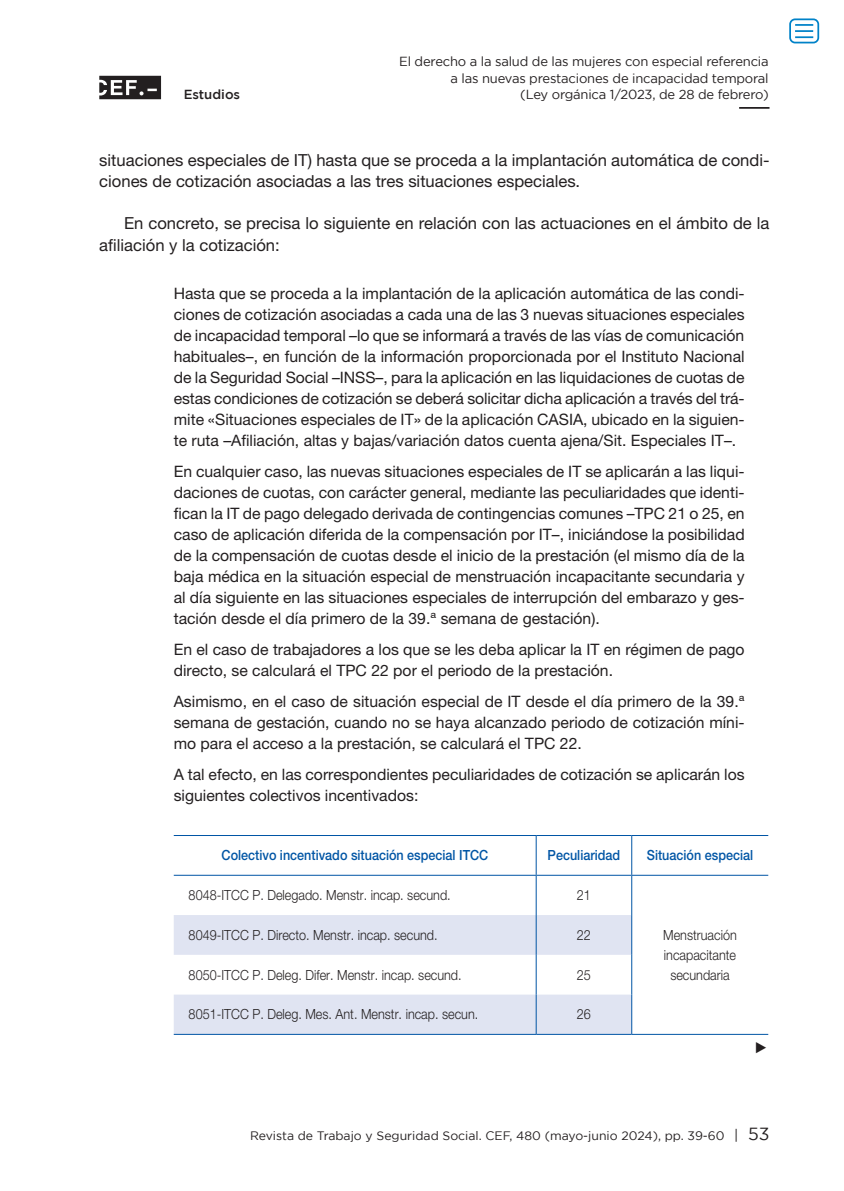
<style>
.page{position:relative;width:844px;height:1191px;background:#fff}
.page>*{position:absolute;margin:0;border:0;box-sizing:border-box;transform-origin:0 0}
.texto_normal__espaci{font:16.62px/21.3px "Helvetica Neue LT Std";color:#231f20}
.texto_normal{font:16.62px/21.9px "Helvetica Neue LT Std";color:#231f20}
.Entrecomillado{font:15.75px/21px "Helvetica Neue LT Std";color:#231f20;text-align:justify}
.Tablas_y_gráficos{font:15.75px "Arial";color:#231f20;scale:.9 1}
.Tablas_y_gráficos-2{font:300 14px/20.1px "Helvetica Neue LT Std";color:#231f20;text-align:center;scale:.9 1}
.Tablas_y_gráficos-3{font:500 14px "Helvetica Neue LT Std";color:#0155a5;scale:.9 1}
.t1{font:13.12px/16.6px "Gotham";letter-spacing:-.015em;color:#231f20;text-align:right}
.t2{font:500 13.12px "Gotham";color:#231f20}
.t3{font:12.25px "Gotham";color:#231f20}
.s1{font-size:14px}
.s2{font-size:17.5px}
</style>
<div class="page">
<svg style="left:99px;top:76px;width:62px;height:23px"></svg>
<hr style="left:739px;top:107px;width:30px;height:2px;background:#231f20">
<svg style="left:174px;top:915px;width:457px;height:119px;fill:#e0e4f2"></svg>
<hr style="left:174px;top:835px;width:362px;height:1px;background:#0155a5">
<hr style="left:536px;top:835px;width:95px;height:1px;background:#0155a5">
<hr style="left:535px;top:836px;width:1px;height:39px;background:#0155a5">
<hr style="left:631px;top:835px;width:137px;height:1px;background:#0155a5">
<hr style="left:631px;top:836px;width:1px;height:39px;background:#0155a5">
<hr style="left:174px;top:875px;width:362px;height:1px;background:#0155a5">
<hr style="left:536px;top:875px;width:95px;height:1px;background:#0155a5">
<hr style="left:535px;top:875px;width:1px;height:40px;background:#0155a5">
<hr style="left:631px;top:875px;width:137px;height:1px;background:#0155a5">
<hr style="left:631px;top:875px;width:1px;height:40px;background:#0155a5">
<hr style="left:535px;top:915px;width:1px;height:39px;background:#0155a5">
<hr style="left:631px;top:915px;width:1px;height:39px;background:#0155a5">
<hr style="left:535px;top:954px;width:1px;height:40px;background:#0155a5">
<hr style="left:631px;top:954px;width:1px;height:40px;background:#0155a5">
<hr style="left:535px;top:994px;width:1px;height:40px;background:#0155a5">
<hr style="left:631px;top:994px;width:1px;height:40px;background:#0155a5">
<hr style="left:174px;top:1034px;width:362px;height:1px;background:#0155a5">
<hr style="left:536px;top:1034px;width:95px;height:1px;background:#0155a5">
<hr style="left:631px;top:1034px;width:137px;height:1px;background:#0155a5">
<div style="left:789px;top:18px;width:30px;height:25px;border:2px solid #0082c8;border-radius:5px"></div>
<svg style="left:795px;top:24px;width:18px;height:14px"></svg>
<p class="t2" style="left:184px;top:87px;width:58px">Estudios</p>
<p class="t1" style="left:399px;top:53px;width:371px">El derecho a la salud de las mujeres con especial referencia a las nuevas prestaciones de incapacidad temporal<br>(Ley orgánica 1/2023, de 28 de febrero)</p>
<p class="texto_normal__espaci" style="left:99px;top:149px;width:671px">situaciones especiales de IT) hasta que se proceda a la implantación automática de condi&shy;ciones de cotización asociadas a las tres situaciones especiales.</p>
<p class="texto_normal" style="left:99px;top:212px;width:671px;text-indent:25px">En concreto, se precisa lo siguiente en relación con las actuaciones en el ámbito de la afiliación y la cotización:</p>
<p class="Entrecomillado" style="left:174px;top:282px;width:572px">Hasta que se proceda a la implantación de la aplicación automática de las condi&shy;ciones de cotización asociadas a cada una de las 3 nuevas situaciones especiales de incapacidad temporal –lo que se informará a través de las vías de comunicación habituales–, en función de la información proporcionada por el Instituto Nacional de la Seguridad Social –INSS–, para la aplicación en las liquidaciones de cuotas de estas condiciones de cotización se deberá solicitar dicha aplicación a través del trá&shy;mite «Situaciones especiales de IT» de la aplicación CASIA, ubicado en la siguien&shy;te ruta –Afiliación, altas y bajas/variación datos cuenta ajena/Sit. Especiales IT–.</p>
<p class="Entrecomillado" style="left:174px;top:460px;width:572px">En cualquier caso, las nuevas situaciones especiales de IT se aplicarán a las liqui&shy;daciones de cuotas, con carácter general, mediante las peculiaridades que identi&shy;fican la IT de pago delegado derivada de contingencias comunes –TPC 21 o 25, en caso de aplicación diferida de la compensación por IT–, iniciándose la posibilidad de la compensación de cuotas desde el inicio de la prestación (el mismo día de la baja médica en la situación especial de menstruación incapacitante secundaria y al día siguiente en las situaciones especiales de interrupción del embarazo y ges&shy;tación desde el día primero de la 39.ª semana de gestación).</p>
<p class="Entrecomillado" style="left:174px;top:638px;width:572px">En el caso de trabajadores a los que se les deba aplicar la IT en régimen de pago directo, se calculará el TPC 22 por el periodo de la prestación.</p>
<p class="Entrecomillado" style="left:174px;top:690px;width:572px">Asimismo, en el caso de situación especial de IT desde el día primero de la 39.ª semana de gestación, cuando no se haya alcanzado periodo de cotización míni&shy;mo para el acceso a la prestación, se calculará el TPC 22.</p>
<p class="Entrecomillado" style="left:174px;top:763px;width:572px">A tal efecto, en las correspondientes peculiaridades de cotización se aplicarán los siguientes colectivos incentivados:</p>
<p class="Tablas_y_gráficos-3" style="left:221px;top:847px;width:298px">Colectivo incentivado situación especial ITCC</p>
<p class="Tablas_y_gráficos-3" style="left:547px;top:847px;width:82px">Peculiaridad</p>
<p class="Tablas_y_gráficos-3" style="left:646px;top:847px;width:120px">Situación especial</p>
<p class="Tablas_y_gráficos-2" style="left:189px;top:884px;width:292px">8048-ITCC P. Delegado. Menstr. incap. secund.</p>
<p class="Tablas_y_gráficos-2" style="left:576px;top:884px;width:17px">21</p>
<p class="Tablas_y_gráficos-2" style="left:663px;top:924px;width:83px">Menstruación incapacitante secundaria</p>
<p class="Tablas_y_gráficos-2" style="left:189px;top:924px;width:278px">8049-ITCC P. Directo. Menstr. incap. secund.</p>
<p class="Tablas_y_gráficos-2" style="left:576px;top:924px;width:17px">22</p>
<p class="Tablas_y_gráficos-2" style="left:189px;top:964px;width:305px">8050-ITCC P. Deleg. Difer. Menstr. incap. secund.</p>
<p class="Tablas_y_gráficos-2" style="left:576px;top:964px;width:17px">25</p>
<p class="Tablas_y_gráficos-2" style="left:189px;top:1004px;width:323px">8051-ITCC P. Deleg. Mes. Ant. Menstr. incap. secun.</p>
<p class="Tablas_y_gráficos-2" style="left:576px;top:1004px;width:17px">26</p>
<p class="Tablas_y_gráficos" style="left:754px;top:1037px;width:17px">►</p>
<p class="t3" style="left:250px;top:1128px;width:521px">Revista de Trabajo y Seguridad Social. CEF, 480 (mayo-junio 2024), pp. 39-60 <span class="s1">|</span> <span class="s2">53</span></p>
</div>
